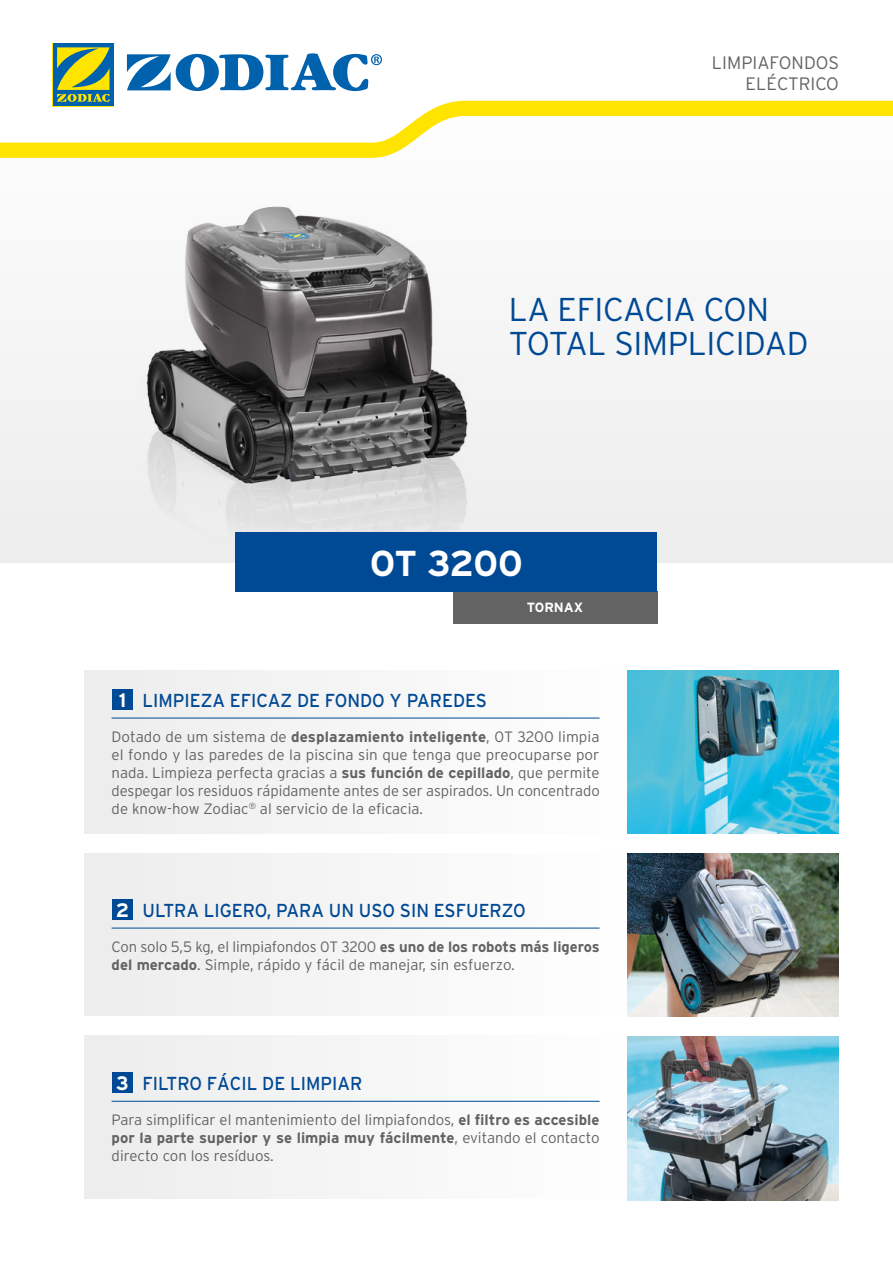
<style>
.page{position:relative;width:893px;height:1263px;background:#fff}
.page>*{position:absolute;margin:0;border:0;box-sizing:border-box;transform-origin:0 0}
.t1{font:700 36px "Interstate";letter-spacing:-.025em;color:#fff}
.t2{font:300 33px/34.5px "Interstate";letter-spacing:-.01em;color:#004994}
.t3{font:18.75px "Interstate";color:#004994;scale:.95 1}
.t4{font:300 18px/21px "Interstate";color:#646363;text-align:right}
.t5{font:300 15px/18px "Interstate";color:#646363;text-align:justify}
.t6{font:700 13.35px "Interstate";color:#fff}
.s1{font-weight:700;font-size:19.5px;color:#fff}
.s2{font-weight:700}
</style>
<div class="page">
<div style="left:0;top:85px;width:893px;height:478px;background:#f5f5f5"></div>
<div style="left:453px;top:591px;width:204px;height:33px;background:#646363"></div>
<div style="left:84px;top:853px;width:543px;height:163px;background:#f5f5f5"></div>
<div style="left:84px;top:1035px;width:543px;height:163px;background:#f5f5f5"></div>
<div style="left:84px;top:670px;width:543px;height:163px;background:#f5f5f5"></div>
<hr style="left:112px;top:718px;width:488px;height:1px;background:#004994">
<div style="left:112px;top:689px;width:21px;height:21px;background:#004994"></div>
<hr style="left:112px;top:928px;width:488px;height:1px;background:#004994">
<div style="left:112px;top:899px;width:21px;height:21px;background:#004994"></div>
<hr style="left:112px;top:1101px;width:488px;height:1px;background:#004994">
<div style="left:112px;top:1072px;width:21px;height:21px;background:#004994"></div>
<svg style="left:0;top:54px;width:893px;height:47px"></svg>
<svg style="left:0;top:101px;width:893px;height:57px;fill:#fffdfd"></svg>
<svg style="left:127px;top:53px;width:255px;height:38px"></svg>
<svg style="left:52px;top:43px;width:62px;height:63px"></svg>
<div style="left:53px;top:43px;width:60px;height:63px;background:#0061ad"></div>
<svg style="left:57px;top:47px;width:53px;height:55px"></svg>
<img style="left:627px;top:670px;width:212px;height:164px">
<img style="left:627px;top:853px;width:212px;height:164px">
<img style="left:627px;top:1037px;width:212px;height:163px">
<img style="left:146px;top:206px;width:322px;height:385px">
<img style="left:147px;top:207px;width:130px;height:276px">
<div style="left:236px;top:532px;width:421px;height:59px;background:#004994"></div>
<p class="t4" style="left:712px;top:52px;width:129px">LIMPIAFONDOS<br>ELÉCTRICO</p>
<h2 class="t2" style="left:509px;top:291px;width:301px">LA EFICACIA CON<br>TOTAL SIMPLICIDAD</h2>
<h1 class="t1" style="left:370px;top:544px;width:155px">OT 3200</h1>
<p class="t6" style="left:527px;top:600px;width:58px">TORNAX</p>
<p class="t3" style="left:119px;top:690px;width:389px"><span class="s1">1</span> LIMPIEZA EFICAZ DE FONDO Y PAREDES</p>
<p class="t5" style="left:112px;top:728px;width:490px">Dotado de um sistema de <span class="s2">desplazamiento inteligente</span>, 0T 3200 limpia el fondo y las paredes de la piscina sin que tenga que preocuparse por nada. Limpieza perfecta gracias a <span class="s2">sus función de cepillado</span>, que permite despegar los residuos rápidamente antes de ser aspirados. Un concentrado de know-how Zodiac<sup>®</sup> al servicio de la eficacia.</p>
<p class="t3" style="left:116px;top:900px;width:433px"><span class="s1">2</span> ULTRA LIGERO, PARA UN USO SIN ESFUERZO</p>
<p class="t5" style="left:112px;top:938px;width:489px">Con solo 5,5 kg, el limpiafondos 0T 3200 <span class="s2">es uno de los robots más ligeros del mercado</span>. Simple, rápido y fácil de manejar, sin esfuerzo.</p>
<p class="t3" style="left:116px;top:1073px;width:261px"><span class="s1">3</span> FILTRO FÁCIL DE LIMPIAR</p>
<p class="t5" style="left:112px;top:1111px;width:489px">Para simplificar el mantenimiento del limpiafondos, <span class="s2">el filtro es accesible por la parte superior y se limpia muy fácilmente</span>, evitando el contacto directo con los resíduos.</p>
</div>
